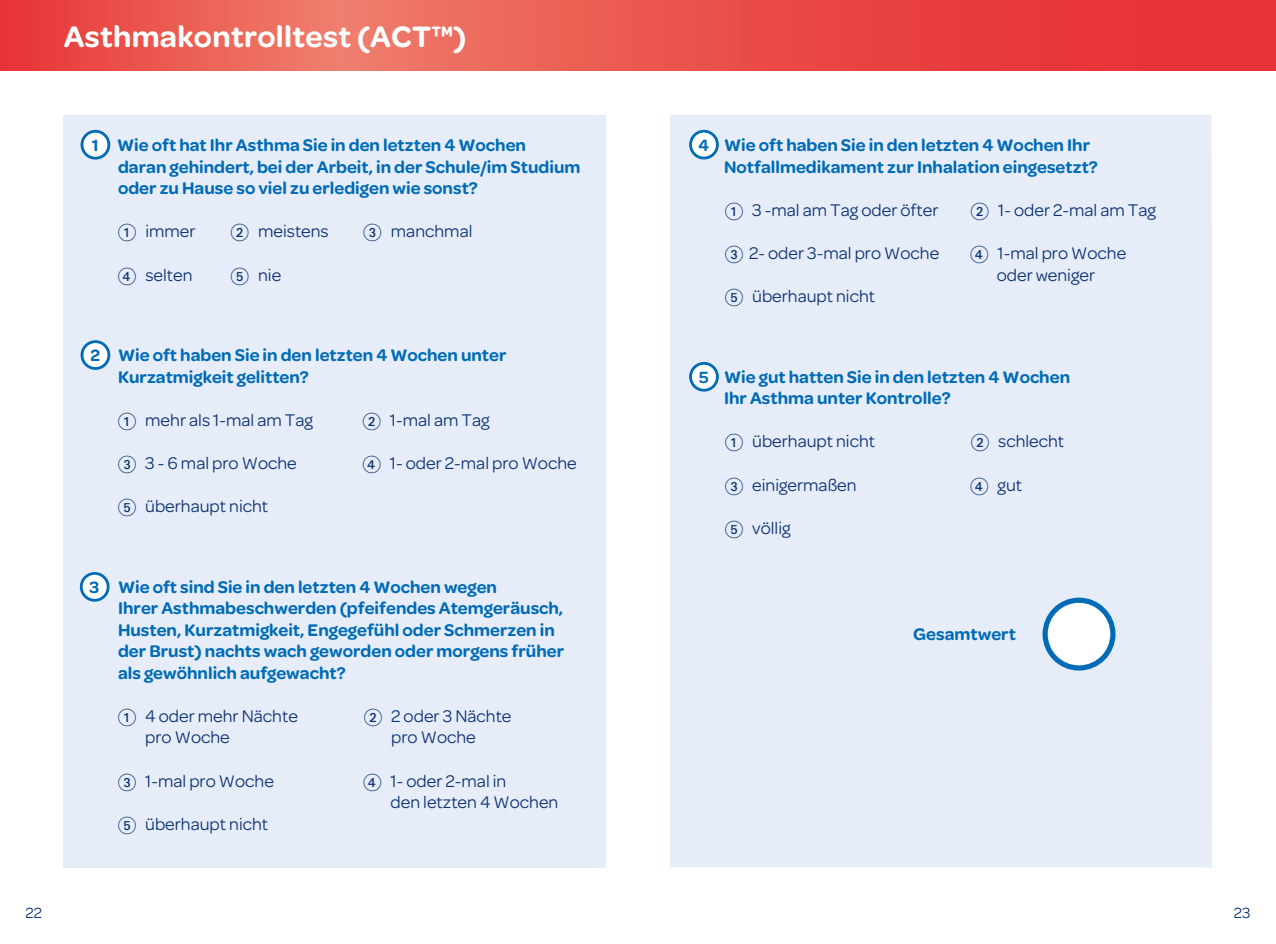
<style>
.page{position:relative;width:1276px;height:944px;background:#fff}
.page>*{position:absolute;margin:0;border:0;box-sizing:border-box;transform-origin:0 0}
.t1{font:600 31.5px "Omnes";letter-spacing:.01em;color:#fff}
.t2{font:600 18px/21.6px "Omnes";color:#006bb6}
.t3{font:18px/21.6px "Omnes";color:#0a3173;text-align:center}
.t4{font:600 17.32px "Omnes";color:#006bb6}
.t5{font:15.75px "Omnes";color:#0a3173}
.s1{font-family:"European Pi Two"}
</style>
<div class="page">
<svg style="left:0;top:0;width:638px;height:70px;background:#eb6157"></svg>
<div style="left:638px;top:0;width:638px;height:70px;background:linear-gradient(to right,#ea524b,#e62c34)"></div>
<div style="left:64px;top:115px;width:542px;height:752px;background:#e7edf8"></div>
<div style="left:670px;top:115px;width:542px;height:752px;background:#e7edf8"></div>
<div style="left:1045px;top:600px;width:68px;height:68px;background:#fff;border-radius:50%"></div>
<div style="left:1042px;top:598px;width:73px;height:73px;border:5px solid #006bb6;border-radius:50%"></div>
<div style="left:82px;top:131px;width:27px;height:27px;background:#fff;border-radius:50%"></div>
<div style="left:81px;top:130px;width:29px;height:30px;border:3px solid #006bb6;border-radius:50%"></div>
<div style="left:82px;top:342px;width:27px;height:26px;background:#fff;border-radius:50%"></div>
<div style="left:81px;top:340px;width:29px;height:30px;border:3px solid #006bb6;border-radius:50%"></div>
<div style="left:81px;top:573px;width:27px;height:27px;background:#fff;border-radius:50%"></div>
<div style="left:80px;top:572px;width:30px;height:30px;border:3px solid #006bb6;border-radius:50%"></div>
<div style="left:690px;top:131px;width:27px;height:27px;background:#fff;border-radius:50%"></div>
<div style="left:689px;top:130px;width:30px;height:29px;border:3px solid #006bb6;border-radius:50%"></div>
<div style="left:690px;top:363px;width:27px;height:27px;background:#fff;border-radius:50%"></div>
<div style="left:689px;top:362px;width:30px;height:30px;border:3px solid #006bb6;border-radius:50%"></div>
<h1 class="t1" style="left:64px;top:19px;width:404px">Asthmakontrolltest (ACT™)</h1>
<p class="t4" style="left:92px;top:135px;width:8px">1</p>
<p class="t2" style="left:117px;top:134px;width:465px">Wie oft hat Ihr Asthma Sie in den letzten 4 Wochen<br>daran gehindert, bei der Arbeit, in der Schule/im Studium oder zu Hause so viel zu erledigen wie sonst?</p>
<p class="t3" style="left:118px;top:221px;width:79px"><span class="s1">1</span> immer</p>
<p class="t3" style="left:231px;top:221px;width:99px"><span class="s1">2</span> meistens</p>
<p class="t3" style="left:364px;top:221px;width:110px"><span class="s1">3</span> manchmal</p>
<p class="t3" style="left:118px;top:264px;width:76px"><span class="s1">4</span> selten</p>
<p class="t3" style="left:231px;top:264px;width:52px"><span class="s1">5</span> nie</p>
<p class="t4" style="left:90px;top:345px;width:11px">2</p>
<p class="t2" style="left:118px;top:344px;width:390px">Wie oft haben Sie in den letzten 4 Wochen unter<br>Kurzatmigkeit gelitten?</p>
<p class="t3" style="left:118px;top:409px;width:196px"><span class="s1">1</span> mehr als 1-mal am Tag</p>
<p class="t3" style="left:118px;top:452px;width:180px"><span class="s1">3</span> 3 - 6 mal pro Woche</p>
<p class="t3" style="left:118px;top:496px;width:152px"><span class="s1">5</span> überhaupt nicht</p>
<p class="t3" style="left:363px;top:409px;width:128px"><span class="s1">2</span> 1-mal am Tag</p>
<p class="t3" style="left:363px;top:452px;width:215px"><span class="s1">4</span> 1- oder 2-mal pro Woche</p>
<p class="t4" style="left:90px;top:577px;width:11px">3</p>
<p class="t2" style="left:118px;top:576px;width:448px">Wie oft sind Sie in den letzten 4 Wochen wegen<br>Ihrer Asthmabeschwerden (pfeifendes Atemgeräusch, Husten, Kurzatmigkeit, Engegefühl oder Schmerzen in der Brust) nachts wach geworden oder morgens früher als gewöhnlich aufgewacht?</p>
<p class="t3" style="left:145px;top:705px;width:154px;text-align:left;text-indent:-27px"><span class="s1">1</span> 4 oder mehr Nächte pro Woche</p>
<p class="t3" style="left:118px;top:770px;width:157px"><span class="s1">3</span> 1-mal pro Woche</p>
<p class="t3" style="left:118px;top:813px;width:152px"><span class="s1">5</span> überhaupt nicht</p>
<p class="t3" style="left:364px;top:705px;width:149px"><span class="s1">2</span> 2 oder 3 Nächte pro Woche</p>
<p class="t3" style="left:390px;top:770px;width:169px;text-align:left;text-indent:-27px"><span class="s1">4</span> 1- oder 2-mal in<br>den letzten 4 Wochen</p>
<p class="t4" style="left:698px;top:135px;width:12px">4</p>
<p class="t2" style="left:724px;top:134px;width:375px">Wie oft haben Sie in den letzten 4 Wochen Ihr<br>Notfallmedikament zur Inhalation eingesetzt?</p>
<p class="t3" style="left:725px;top:199px;width:215px"><span class="s1">1</span> 3 -mal am Tag oder öfter</p>
<p class="t3" style="left:725px;top:242px;width:216px"><span class="s1">3</span> 2- oder 3-mal pro Woche</p>
<p class="t3" style="left:725px;top:285px;width:152px"><span class="s1">5</span> überhaupt nicht</p>
<p class="t3" style="left:971px;top:199px;width:187px"><span class="s1">2</span> 1- oder 2-mal am Tag</p>
<p class="t3" style="left:970px;top:242px;width:157px"><span class="s1">4</span> 1-mal pro Woche oder weniger</p>
<p class="t4" style="left:699px;top:367px;width:11px">5</p>
<p class="t2" style="left:724px;top:366px;width:347px">Wie gut hatten Sie in den letzten 4 Wochen<br>Ihr Asthma unter Kontrolle?</p>
<p class="t3" style="left:725px;top:431px;width:152px"><span class="s1">1</span> überhaupt nicht</p>
<p class="t3" style="left:725px;top:474px;width:133px"><span class="s1">3</span> einigermaßen</p>
<p class="t3" style="left:725px;top:517px;width:67px"><span class="s1">5</span> völlig</p>
<p class="t3" style="left:971px;top:431px;width:95px"><span class="s1">2</span> schlecht</p>
<p class="t3" style="left:970px;top:474px;width:53px"><span class="s1">4</span> gut</p>
<p class="t2" style="left:913px;top:624px;width:104px">Gesamtwert</p>
<p class="t5" style="left:26px;top:904px;width:18px">22</p>
<p class="t5" style="left:1234px;top:904px;width:18px">23</p>
</div>
